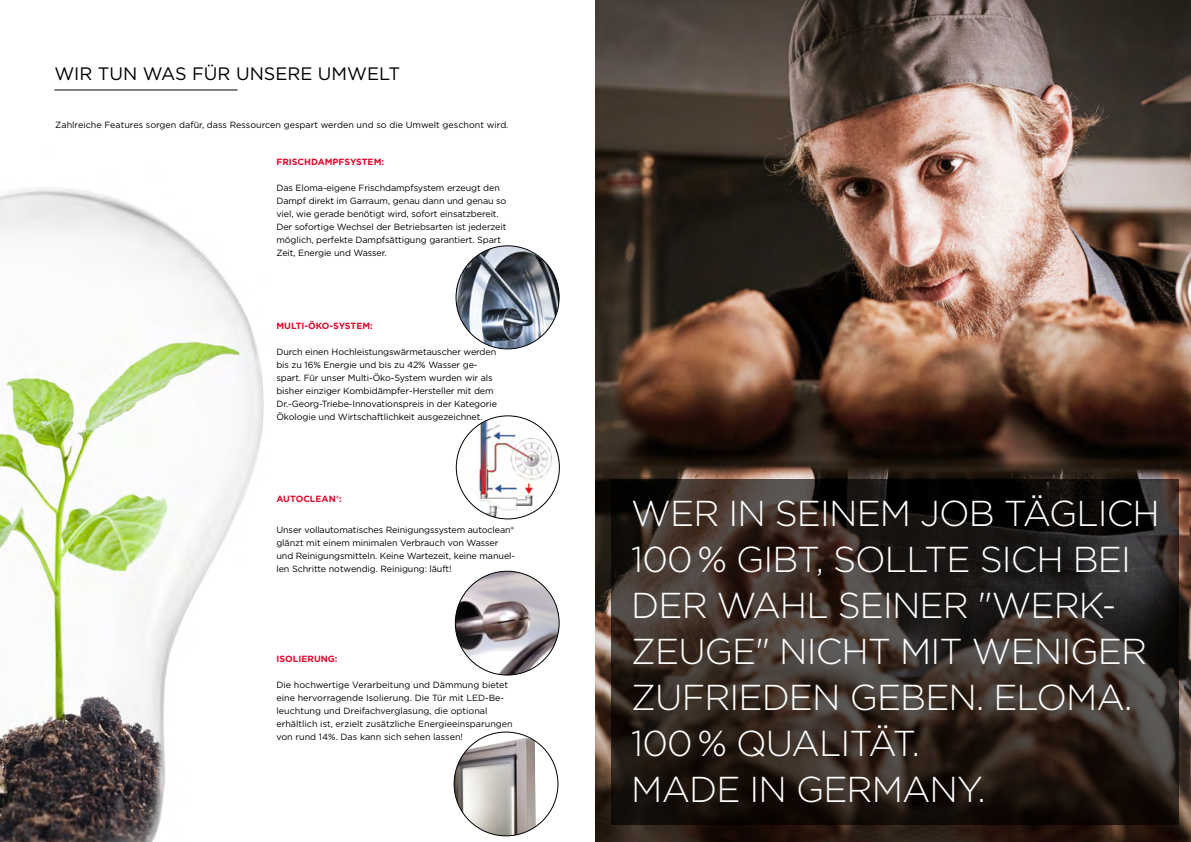
<style>
.page{position:relative;width:1191px;height:842px;background:#fff}
.page>*{position:absolute;margin:0;border:0;box-sizing:border-box;transform-origin:0 0}
.t1{font:300 36px/46px "Gotham";letter-spacing:-.025em;color:#fff}
.t2{font:18px "Gotham";color:#000}
.Absatzformat_1{font:9px/13px "Gotham";letter-spacing:-.01em;color:#000}
.t3{font:700 9px "Gotham";color:#dd0b2f}
</style>
<div class="page">
<img style="left:0;top:89px;width:264px;height:753px">
<img style="left:456px;top:246px;width:103px;height:103px;border-radius:52px">
<img style="left:454px;top:732px;width:89px;height:104px">
<img style="left:456px;top:416px;width:103px;height:103px;border-radius:52px">
<img style="left:455px;top:571px;width:104px;height:104px;border-radius:52px">
<hr style="left:54px;top:89px;width:183px;height:1px;background:#000">
<img style="left:595px;top:0;width:596px;height:842px">
<svg style="left:611px;top:479px;width:567px;height:346px;background:#2d241f"></svg>
<p class="t2" style="left:54px;top:62px;width:347px">WIR TUN WAS FÜR UNSERE UMWELT</p>
<p class="Absatzformat_1" style="left:55px;top:118px;width:455px">Zahlreiche Features sorgen dafür, dass Ressourcen gespart werden und so die Umwelt geschont wird.</p>
<p class="t3" style="left:276px;top:156px;width:109px">FRISCHDAMPFSYSTEM:</p>
<p class="Absatzformat_1" style="left:276px;top:181px;width:231px">Das Eloma-eigene Frischdampfsystem erzeugt den Dampf direkt im Garraum, genau dann und genau so viel, wie gerade benötigt wird, sofort einsatzbereit.<br>Der sofortige Wechsel der Betriebsarten ist jederzeit möglich, perfekte Dampfsättigung garantiert. Spart Zeit, Energie und Wasser.</p>
<p class="t3" style="left:276px;top:320px;width:98px">MULTI-ÖKO-SYSTEM:</p>
<p class="Absatzformat_1" style="left:276px;top:345px;width:222px">Durch einen Hochleistungswärmetauscher werden bis zu 16% Energie und bis zu 42% Wasser ge&shy;spart. Für unser Multi-Öko-System wurden wir als bisher einziger Kombidämpfer-Hersteller mit dem Dr.-Georg-Triebe-Innovationspreis in der Kategorie Ökologie und Wirtschaftlichkeit ausgezeichnet.</p>
<p class="t3" style="left:276px;top:493px;width:67px">AUTOCLEAN®:</p>
<p class="Absatzformat_1" style="left:276px;top:523px;width:240px">Unser vollautomatisches Reinigungssystem autoclean® glänzt mit einem minimalen Verbrauch von Wasser und Reinigungsmitteln. Keine Wartezeit, keine manuel&shy;len Schritte notwendig. Reinigung: läuft!</p>
<p class="t3" style="left:276px;top:653px;width:63px">ISOLIERUNG:</p>
<p class="Absatzformat_1" style="left:276px;top:678px;width:238px">Die hochwertige Verarbeitung und Dämmung bietet eine hervorragende Isolierung. Die Tür mit LED-Be&shy;leuchtung und Dreifachverglasung, die optional erhältlich ist, erzielt zusätzliche Energieeinsparungen von rund 14%. Das kann sich sehen lassen!</p>
<p class="t1" style="left:631px;top:490px;width:530px">WER IN SEINEM JOB TÄGLICH<br>100 % GIBT, SOLLTE SICH BEI<br>DER WAHL SEINER "WERK-<br>ZEUGE" NICHT MIT WENIGER<br>ZUFRIEDEN GEBEN. ELOMA.<br>100 % QUALITÄT.<br>MADE IN GERMANY.</p>
</div>
